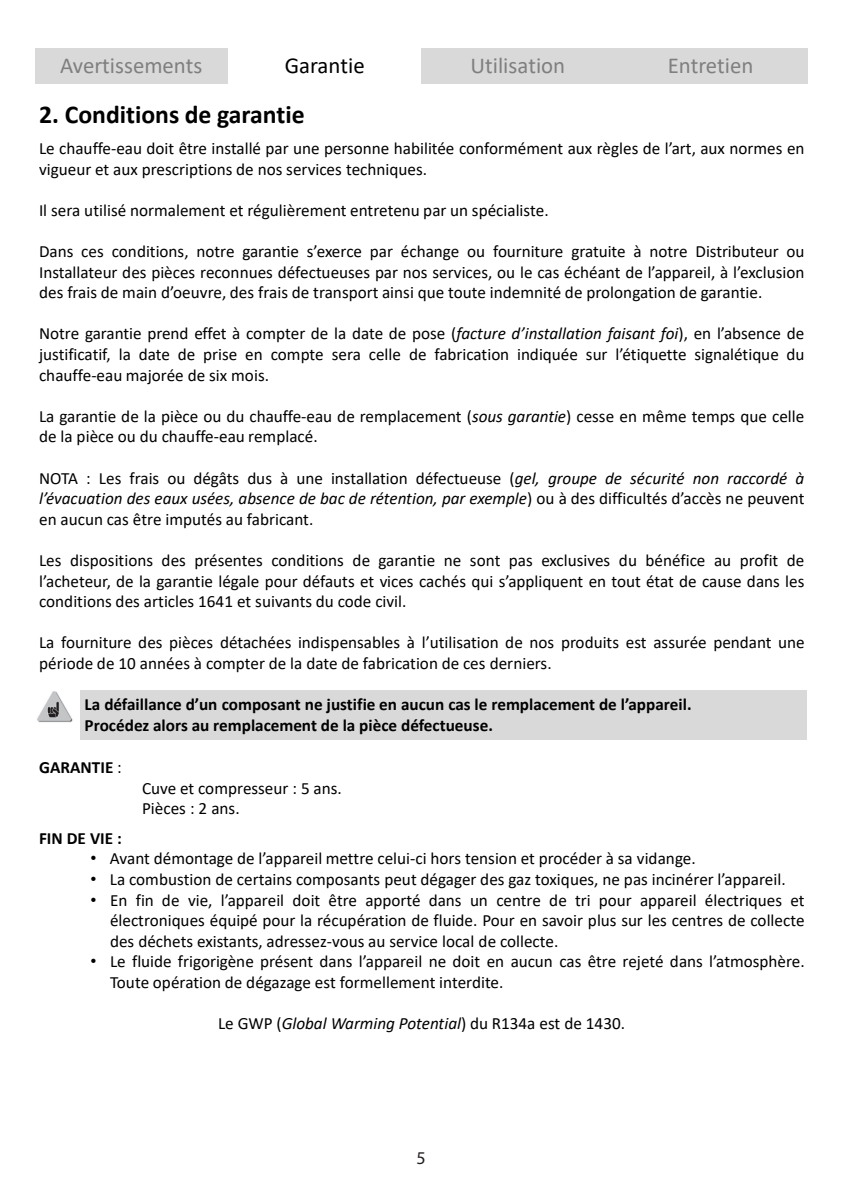
<style>
.page{position:relative;width:842px;height:1191px;background:#fff}
.page>*{position:absolute;margin:0;border:0;box-sizing:border-box;transform-origin:0 0}
.t1{font:700 25.8px "Calibri";color:#000}
.t2{font:22.8px "Calibri";color:#7f7f7f}
.t3{font:22.8px "Calibri";color:#000}
.t4{font:18px "Myriad Pro";color:#231f20}
.t5{font:17.2px/20.6px "Calibri";color:#000}
.t6{font:700 17.2px/20.6px "Calibri";color:#000}
.s1{font-style:italic}
.s2{font-weight:400}
.s3{font-family:"Arial"}
</style>
<div class="page">
<div style="left:81px;top:690px;width:726px;height:50px;background:#d9d9d9"></div>
<img style="left:37px;top:691px;width:36px;height:32px">
<div style="left:35px;top:48px;width:192px;height:35px;background:#d9d9d9"></div>
<div style="left:421px;top:48px;width:193px;height:35px;background:#d9d9d9"></div>
<div style="left:614px;top:48px;width:193px;height:35px;background:#d9d9d9"></div>
<p class="t2" style="left:60px;top:50px;width:144px">Avertissements</p>
<p class="t3" style="left:285px;top:50px;width:81px">Garantie</p>
<p class="t2" style="left:470px;top:50px;width:96px">Utilisation</p>
<p class="t2" style="left:668px;top:50px;width:87px">Entretien</p>
<p class="t1" style="left:39px;top:96px;width:267px">2. Conditions de garantie</p>
<p class="t5" style="left:39px;top:138px;width:767px">Le chauffe-eau doit être installé par une personne habilitée conformément aux règles de l’art, aux normes en vigueur et aux prescriptions de nos services techniques.</p>
<p class="t5" style="left:39px;top:199px;width:511px">Il sera utilisé normalement et régulièrement entretenu par un spécialiste.</p>
<p class="t5" style="left:39px;top:240px;width:767px;text-align:justify">Dans ces conditions, notre garantie s’exerce par échange ou fourniture gratuite à notre Distributeur ou Installateur des pièces reconnues défectueuses par nos services, ou le cas échéant de l’appareil, à l’exclusion des frais de main d’oeuvre, des frais de transport ainsi que toute indemnité de prolongation de garantie.</p>
<p class="t5" style="left:39px;top:323px;width:767px;text-align:justify">Notre garantie prend effet à compter de la date de pose (<span class="s1">facture d’installation faisant foi</span>), en l’absence de justificatif, la date de prise en compte sera celle de fabrication indiquée sur l’étiquette signalétique du chauffe-eau majorée de six mois.</p>
<p class="t5" style="left:39px;top:405px;width:767px">La garantie de la pièce ou du chauffe-eau de remplacement (<span class="s1">sous garantie</span>) cesse en même temps que celle de la pièce ou du chauffe-eau remplacé.</p>
<p class="t5" style="left:39px;top:467px;width:767px;text-align:justify">NOTA : Les frais ou dégâts dus à une installation défectueuse (<span class="s1">gel, groupe de sécurité non raccordé à l’évacuation des eaux usées, absence de bac de rétention, par exemple</span>) ou à des difficultés d’accès ne peuvent en aucun cas être imputés au fabricant.</p>
<p class="t5" style="left:39px;top:549px;width:767px;text-align:justify">Les dispositions des présentes conditions de garantie ne sont pas exclusives du bénéfice au profit de l’acheteur, de la garantie légale pour défauts et vices cachés qui s’appliquent en tout état de cause dans les conditions des articles 1641 et suivants du code civil.</p>
<p class="t5" style="left:39px;top:632px;width:767px">La fourniture des pièces détachées indispensables à l’utilisation de nos produits est assurée pendant une période de 10 années à compter de la date de fabrication de ces derniers.</p>
<p class="t6" style="left:85px;top:694px;width:608px">La défaillance d’un composant ne justifie en aucun cas le remplacement de l’appareil.<br>Procédez alors au remplacement de la pièce défectueuse.</p>
<p class="t6" style="left:39px;top:757px;width:84px">GARANTIE <span class="s2">:</span></p>
<p class="t5" style="left:142px;top:777px;width:201px">Cuve et compresseur : 5 ans.<br>Pièces : 2 ans.</p>
<p class="t6" style="left:39px;top:827px;width:84px">FIN DE VIE :</p>
<p class="t5" style="left:91px;top:848px;width:607px"><span class="s3">•</span> Avant démontage de l’appareil mettre celui-ci hors tension et procéder à sa vidange.</p>
<p class="t5" style="left:91px;top:868px;width:697px"><span class="s3">•</span> La combustion de certains composants peut dégager des gaz toxiques, ne pas incinérer l’appareil.</p>
<p class="t5" style="left:110px;top:889px;width:696px;text-align:justify;text-indent:-19px"><span class="s3">•</span> En fin de vie, l’appareil doit être apporté dans un centre de tri pour appareil électriques et électroniques équipé pour la récupération de fluide. Pour en savoir plus sur les centres de collecte des déchets existants, adressez-vous au service local de collecte.</p>
<p class="t5" style="left:110px;top:950px;width:696px;text-indent:-19px"><span class="s3">•</span> Le fluide frigorigène présent dans l’appareil ne doit en aucun cas être rejeté dans l’atmosphère.<br>Toute opération de dégazage est formellement interdite.</p>
<p class="t5" style="left:218px;top:1012px;width:409px">Le GWP (<span class="s1">Global Warming Potential</span>) du R134a est de 1430.</p>
<p class="t4" style="left:416px;top:1146px;width:11px">5</p>
</div>
